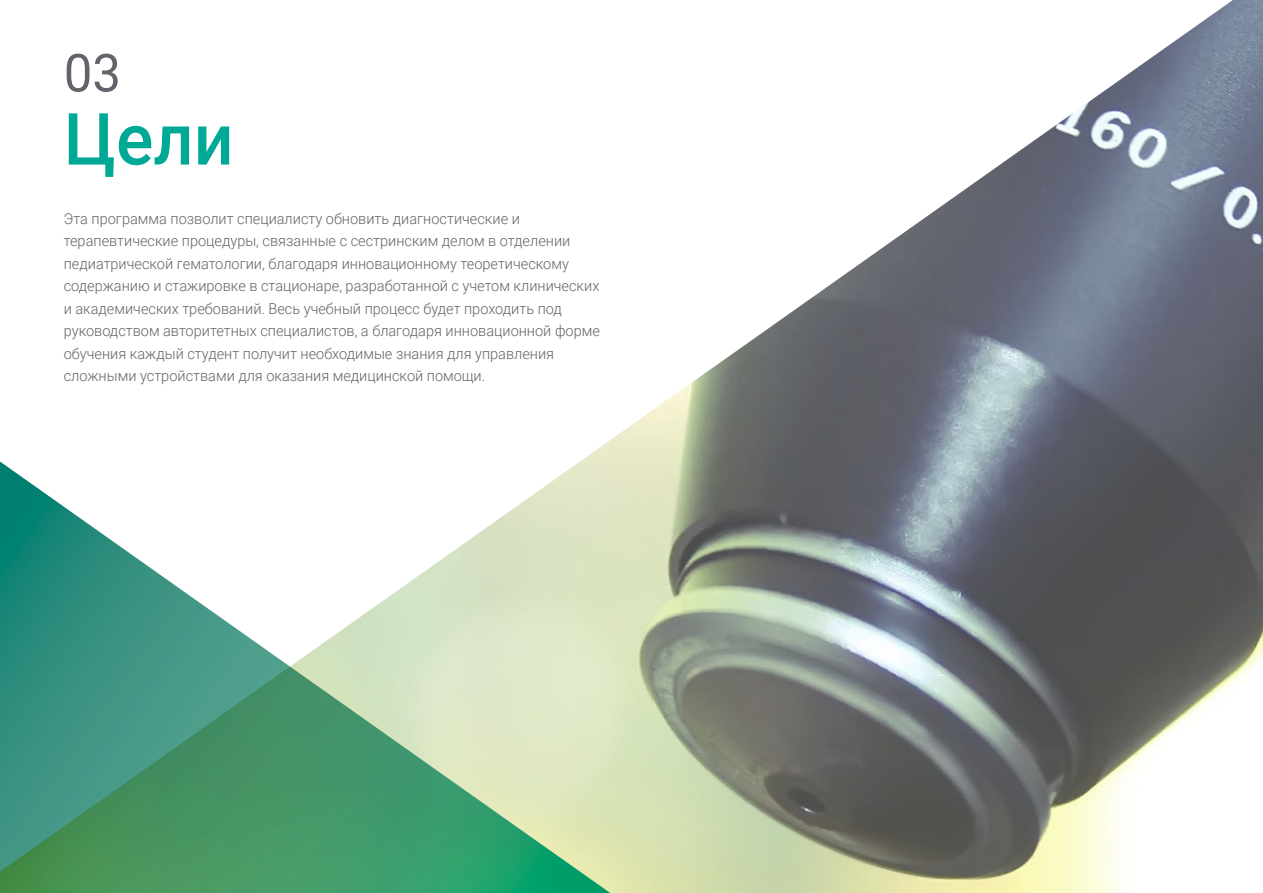
<style>
.page{position:relative;width:1263px;height:893px;background:#fff}
.page>*{position:absolute;margin:0;border:0;box-sizing:border-box;transform-origin:0 0}
.t1{font:500 72px "Roboto";color:#00a996}
.t2{font:52.5px "Roboto";color:#61646a}
.t3{font:300 15px/22.5px "Roboto";color:#61646a}
</style>
<div class="page">
<img style="left:602px;top:0;width:661px;height:893px">
<svg style="left:0;top:446px;width:640px;height:447px"></svg>
<h2 class="t2" style="left:64px;top:36px;width:59px">03</h2>
<h1 class="t1" style="left:64px;top:89px;width:171px">Цели</h1>
<p class="t3" style="left:64px;top:207px;width:538px">Эта программа позволит специалисту обновить диагностические и терапевтические процедуры, связанные с сестринским делом в отделении педиатрической гематологии, благодаря инновационному теоретическому содержанию и стажировке в стационаре, разработанной с учетом клинических и академических требований. Весь учебный процесс будет проходить под руководством авторитетных специалистов, а благодаря инновационной форме обучения каждый студент получит необходимые знания для управления сложными устройствами для оказания медицинской помощи.</p>
</div>
